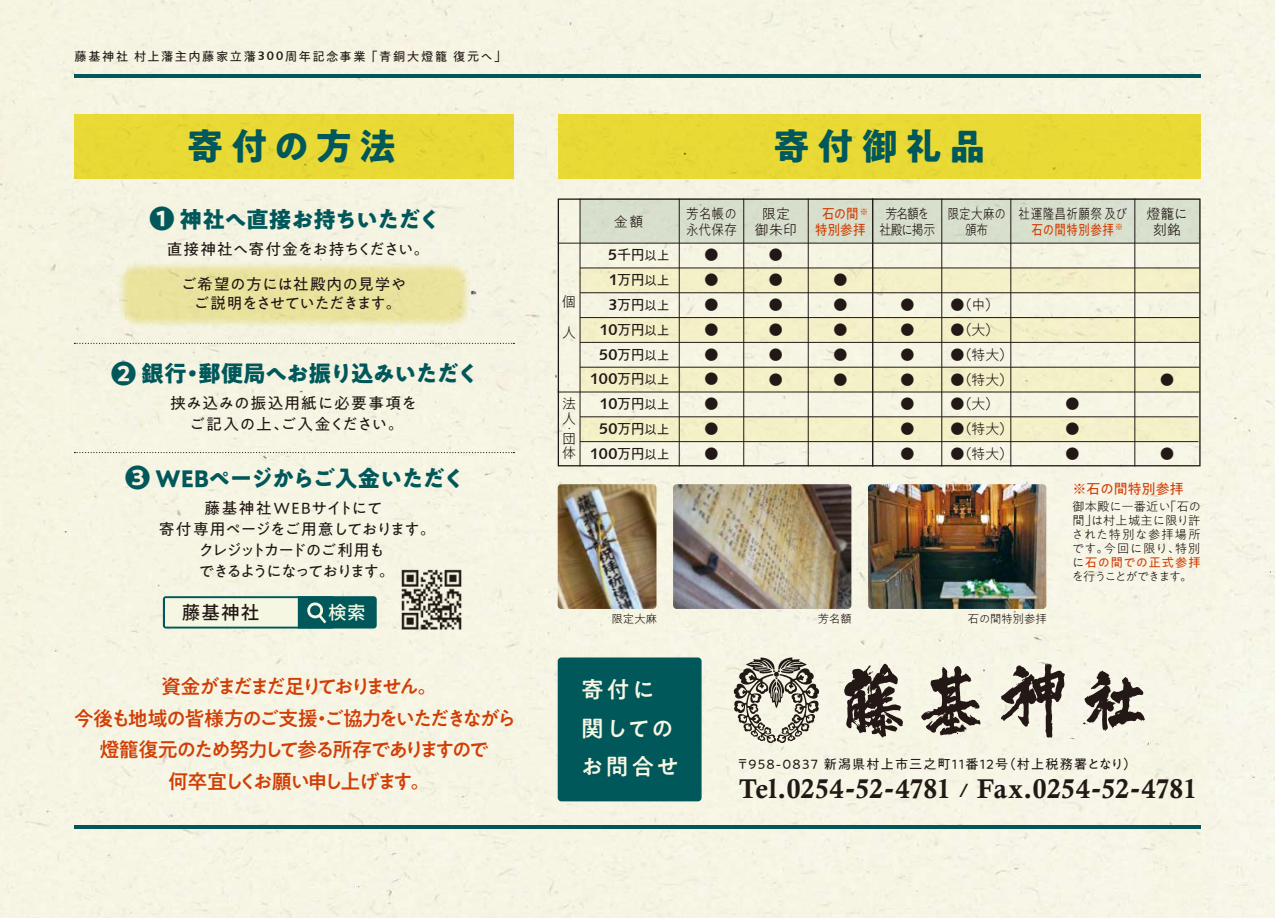
<style>
.page{position:relative;width:1275px;height:918px;background:#f6f5e3}
.page>*{position:absolute;margin:0;border:0;box-sizing:border-box;transform-origin:0 0}
.t1{font:700 36.75px "PA1 Gothic Std N";letter-spacing:.195em;color:#00585b}
.t2{font:27.12px "Calis MT Bol";letter-spacing:.005em;color:#221815}
.t3{font:700 22.75px "PA1 Gothic Std N";letter-spacing:-.05em;color:#00585b}
.t4{font:500 22.75px/38.5px "PA1 Gothic Std N";letter-spacing:.1em;color:#f6f7e2}
.t5{font:500 20.12px/31.5px "PA1 Gothic Std N";letter-spacing:-.135em;color:#d23f06;text-align:center}
.t6{font:500 17.85px "Koz Go Pro";color:#221815}
.t7{font:500 17.85px "Koz Go Pro";color:#f6f7e2}
.t8{font:15.75px/21px "PA1 Gothic Std N";letter-spacing:.04em;color:#221815;text-align:center}
.t9{font:15.75px/19.2px "PA1 Gothic Std N";letter-spacing:.005em;color:#221815;text-align:center}
.t10{font:15.75px "PA1 Gothic Std N";letter-spacing:-.05em;color:#221815}
.t11{font:15.75px "PA1 Gothic Std N";letter-spacing:-.015em;color:#221815}
.t12{font:15.75px "PA1 Gothic Std N";letter-spacing:-.135em;color:#221815}
.t13{font:15.75px "PA1 Gothic Std N";letter-spacing:-.07em;color:#221815}
.t14{font:15.75px "PA1 Gothic Std N";letter-spacing:.08em;color:#221815}
.t15{font:15.4px/24.8px "Humanist 531 BT Bold A";letter-spacing:.005em;color:#221815;text-align:right}
.t16{font:300 14px/24.8px "PA1 Gothic Std";letter-spacing:.015em;color:#221815;text-align:justify}
.t17{font:300 14px/15.8px "PA1 Gothic Std";letter-spacing:.015em;color:#221815;text-align:center;scale:.83 1}
.t18{font:14px/24.8px "PA1 Gothic Std";color:#221815}
.t19{font:300 14px/15.8px "PA1 Gothic Std";letter-spacing:-.1em;color:#221815;text-align:center;scale:.85 1}
.t20{font:300 14px/15.8px "PA1 Gothic Std";letter-spacing:.015em;color:#221815;scale:.9 1}
.t21{font:14px "PA1 Gothic Std N";color:#d23f06}
.t22{font:14px/15.8px "PA1 Gothic Std";letter-spacing:.01em;color:#d23f06;text-align:center;scale:.9 1}
.t23{font:14px "PA1 Gothic Std";letter-spacing:.03em;color:#d23f06;scale:.83 1}
.t24{font:13.12px "PA1 Gothic Std N";letter-spacing:.085em;color:#221815}
.t25{font:300 12.25px/14px "PA1 Gothic Std N";letter-spacing:.005em;color:#221815;text-align:justify}
.t26{font:12.25px "PA1 Gothic Std N";letter-spacing:.135em;color:#221815}
.t27{font:300 11.38px "PA1 Gothic Std N";color:#221815}
.t28{font:8.75px "PA1 Gothic Std N";color:#d23f06}
.s1{font-family:"Humanist 531 BT Bold A"}
.s2{font-size:25.03px}
.s3{font-family:"Humanist 531 BT Bold A";font-size:15.4px}
.s4{font-size:12.25px}
.s5{font-family:"PA1 Gothic Std";font-size:14px}
.s6{font-family:"PA1 Gothic Std";font-size:12.25px}
.s7{font-weight:400;color:#d23f06}
.s8{font-size:19.25px}
</style>
<div class="page">
<hr style="left:74px;top:74px;width:1126px;height:4px;background:#00585b">
<hr style="left:74px;top:825px;width:1126px;height:3px;background:#00585b">
<div style="left:74px;top:114px;width:439px;height:65px;background:#e8d935"></div>
<img style="left:60px;top:203px;width:468px;height:182px">
<div style="left:558px;top:114px;width:642px;height:65px;background:#e9da35"></div>
<svg style="left:558px;top:198px;width:642px;height:268px;fill:#f6f5e3"></svg>
<hr style="left:558px;top:243px;width:641px;height:1px;background:#221815">
<svg style="left:74px;top:343px;width:440px;height:1px"></svg>
<svg style="left:74px;top:452px;width:440px;height:1px"></svg>
<hr style="left:580px;top:342px;width:619px;height:1px;background:#221815">
<hr style="left:558px;top:392px;width:641px;height:1px;background:#221815">
<hr style="left:580px;top:416px;width:618px;height:1px;background:#221815">
<hr style="left:580px;top:441px;width:618px;height:1px;background:#221815">
<hr style="left:580px;top:198px;width:1px;height:268px;background:#221815">
<hr style="left:679px;top:198px;width:1px;height:268px;background:#221815">
<hr style="left:743px;top:198px;width:1px;height:268px;background:#221815">
<hr style="left:808px;top:198px;width:1px;height:268px;background:#221815">
<hr style="left:872px;top:198px;width:1px;height:268px;background:#221815">
<hr style="left:941px;top:198px;width:1px;height:268px;background:#221815">
<hr style="left:1010px;top:198px;width:1px;height:268px;background:#221815">
<hr style="left:1134px;top:198px;width:1px;height:268px;background:#221815">
<div style="left:580px;top:268px;width:619px;height:25px;background:#f4f0c8"></div>
<div style="left:580px;top:198px;width:619px;height:45px;background:#d8dfcd"></div>
<div style="left:580px;top:317px;width:619px;height:25px;background:linear-gradient(to right,#f1edc6,#f0ecc5)"></div>
<div style="left:580px;top:367px;width:619px;height:25px;background:#f4f0c8"></div>
<div style="left:580px;top:417px;width:619px;height:24px;background:#f4f0c8"></div>
<svg style="left:734px;top:657px;width:85px;height:86px"></svg>
<svg style="left:1001px;top:664px;width:64px;height:74px"></svg>
<svg style="left:921px;top:666px;width:59px;height:70px"></svg>
<svg style="left:844px;top:663px;width:59px;height:76px"></svg>
<svg style="left:1083px;top:670px;width:62px;height:61px"></svg>
<div style="left:558px;top:657px;width:144px;height:144px;background:#00585b;border-radius:4px"></div>
<img style="left:558px;top:484px;width:98px;height:125px">
<svg style="left:163px;top:596px;width:214px;height:32px"></svg>
<img style="left:673px;top:484px;width:178px;height:125px">
<img style="left:868px;top:484px;width:178px;height:125px">
<img style="left:397px;top:565px;width:69px;height:69px">
<p class="t26" style="left:74px;top:49px;width:433px">藤基神社 村上藩主内藤家立藩<span class="s1">300</span>周年記念事業「青銅大燈籠復元へ」</p>
<h1 class="t1" style="left:187px;top:123px;width:211px">寄付の方法</h1>
<h3 class="t3" style="left:150px;top:205px;width:293px"><span class="s2">❶</span> 神社へ直接お持ちいただく</h3>
<p class="t11" style="left:167px;top:239px;width:264px">直接神社へ寄付金をお持ちください。</p>
<p class="t9" style="left:181px;top:275px;width:227px">ご希望の方には社殿内の見学やご説明をさせていただきます。</p>
<h3 class="t3" style="left:111px;top:359px;width:370px"><span class="s2">❷</span> 銀行・郵便局へお振り込みいただく</h3>
<p class="t8" style="left:170px;top:394px;width:249px">挟み込みの振込用紙に必要事項をご記入の上、ご入金ください。</p>
<h3 class="t3" style="left:125px;top:463px;width:342px"><span class="s2">❸</span> WEBページからご入金いただく</h3>
<p class="t14" style="left:205px;top:498px;width:180px">藤基神社WEBサイトにて</p>
<p class="t10" style="left:159px;top:519px;width:278px">寄付専用ページをご用意しております。</p>
<p class="t13" style="left:199px;top:540px;width:188px">クレジットカードのご利用も</p>
<p class="t12" style="left:199px;top:561px;width:197px">できるようになっております。</p>
<p class="t6" style="left:182px;top:601px;width:78px">藤基神社</p>
<p class="t7" style="left:329px;top:601px;width:38px">検索</p>
<h3 class="t5" style="left:74px;top:672px;width:444px">資金がまだまだ足りておりません。<br>今後も地域の皆様方のご支援・ご協力をいただきながら燈籠復元のため努力して参る所存でありますので<br>何卒宜しくお願い申し上げます。</h3>
<h1 class="t1" style="left:773px;top:123px;width:214px">寄付御礼品</h1>
<p class="t16" style="left:562px;top:290px;width:15px">個</p>
<p class="t16" style="left:562px;top:321px;width:15px">人</p>
<p class="t16" style="left:562px;top:397px;width:15px;line-height:14.5px">法人</p>
<p class="t16" style="left:581px;top:425px;width:8px;rotate:90deg">･</p>
<p class="t16" style="left:562px;top:432px;width:15px;line-height:14.5px">団体</p>
<p class="t16" style="left:614px;top:210px;width:31px">金額</p>
<p class="t20" style="left:686px;top:207px;width:58px">芳名帳の永代保存</p>
<p class="t16" style="left:755px;top:207px;width:44px;line-height:15.8px;text-align:center">限定御朱印</p>
<p class="t22" style="left:815px;top:207px;width:58px">石の間特別参拝</p>
<p class="t19" style="left:879px;top:207px;width:67px">芳名額を社殿に掲示</p>
<p class="t17" style="left:947px;top:207px;width:72px">限定大麻の頒布</p>
<p class="t17" style="left:1018px;top:207px;width:132px">社運隆昌祈願祭及び</p>
<p class="t28" style="left:860px;top:206px;width:10px">※</p>
<p class="t23" style="left:1031px;top:222px;width:101px">石の間特別参拝</p>
<p class="t28" style="left:1115px;top:222px;width:10px">※</p>
<p class="t16" style="left:1146px;top:207px;width:43px;line-height:15.8px;text-align:center">燈籠に刻銘</p>
<p class="t18" style="left:608px;top:244px;width:63px"><span class="s3">5</span>千円<span class="s4">以上</span></p>
<p class="t16" style="left:704px;top:243px;width:15px">● ● ● ● ● ●</p>
<p class="t16" style="left:769px;top:243px;width:15px">● ● ● ● ● ●</p>
<p class="t16" style="left:833px;top:268px;width:15px">● ●</p>
<p class="t18" style="left:608px;top:269px;width:62px"><span class="s3">1</span>万円<span class="s4">以上<br></span><span class="s3">3</span>万円<span class="s4">以上</span></p>
<p class="t15" style="left:590px;top:317px;width:81px">10<span class="s5">万円</span><span class="s6">以上<br></span>50<span class="s5">万円</span><span class="s6">以上<br></span>100<span class="s5">万円</span><span class="s6">以上<br></span>10<span class="s5">万円</span><span class="s6">以上<br></span>50<span class="s5">万円</span><span class="s6">以上<br></span>100<span class="s5">万円</span><span class="s6">以上</span></p>
<p class="t16" style="left:950px;top:293px;width:50px">●（中）</p>
<p class="t16" style="left:950px;top:318px;width:50px">●（大）</p>
<p class="t16" style="left:950px;top:343px;width:65px">●（特大）</p>
<p class="t16" style="left:950px;top:368px;width:65px">●（特大）</p>
<p class="t16" style="left:950px;top:392px;width:50px">●（大）</p>
<p class="t16" style="left:950px;top:417px;width:65px">●（特大）</p>
<p class="t16" style="left:950px;top:442px;width:65px">●（特大）</p>
<p class="t16" style="left:900px;top:293px;width:15px">●</p>
<p class="t16" style="left:833px;top:318px;width:15px">●</p>
<p class="t16" style="left:900px;top:318px;width:15px">●</p>
<p class="t16" style="left:833px;top:343px;width:15px">●</p>
<p class="t16" style="left:900px;top:343px;width:15px">●</p>
<p class="t16" style="left:833px;top:368px;width:15px">●</p>
<p class="t16" style="left:900px;top:368px;width:15px">●</p>
<p class="t16" style="left:1160px;top:368px;width:15px">●</p>
<p class="t16" style="left:900px;top:392px;width:15px">● ● ●</p>
<p class="t16" style="left:704px;top:392px;width:15px">● ● ●</p>
<p class="t16" style="left:1066px;top:392px;width:15px">● ● ●</p>
<p class="t16" style="left:1160px;top:442px;width:15px">●</p>
<p class="t27" style="left:612px;top:612px;width:47px">限定大麻</p>
<p class="t27" style="left:818px;top:612px;width:36px">芳名額</p>
<p class="t27" style="left:968px;top:612px;width:80px">石の間特別参拝</p>
<p class="t21" style="left:1072px;top:480px;width:113px">※石の間特別参拝</p>
<p class="t25" style="left:1072px;top:500px;width:131px">御本殿に一番近い「石の間」は村上城主に限り許された特別な参拝場所です。今回に限り、特別に<span class="s7">石の間での正式参拝</span>を行うことができます。</p>
<h3 class="t4" style="left:581px;top:672px;width:100px">寄付に関してのお問合せ</h3>
<p class="t24" style="left:736px;top:756px;width:402px">〒958-0837 新潟県村上市三之町11番12号（村上税務署となり）</p>
<h2 class="t2" style="left:739px;top:778px;width:460px">Tel.0254-52-4781 <span class="s8">/</span> Fax.0254-52-4781</h2>
</div>
